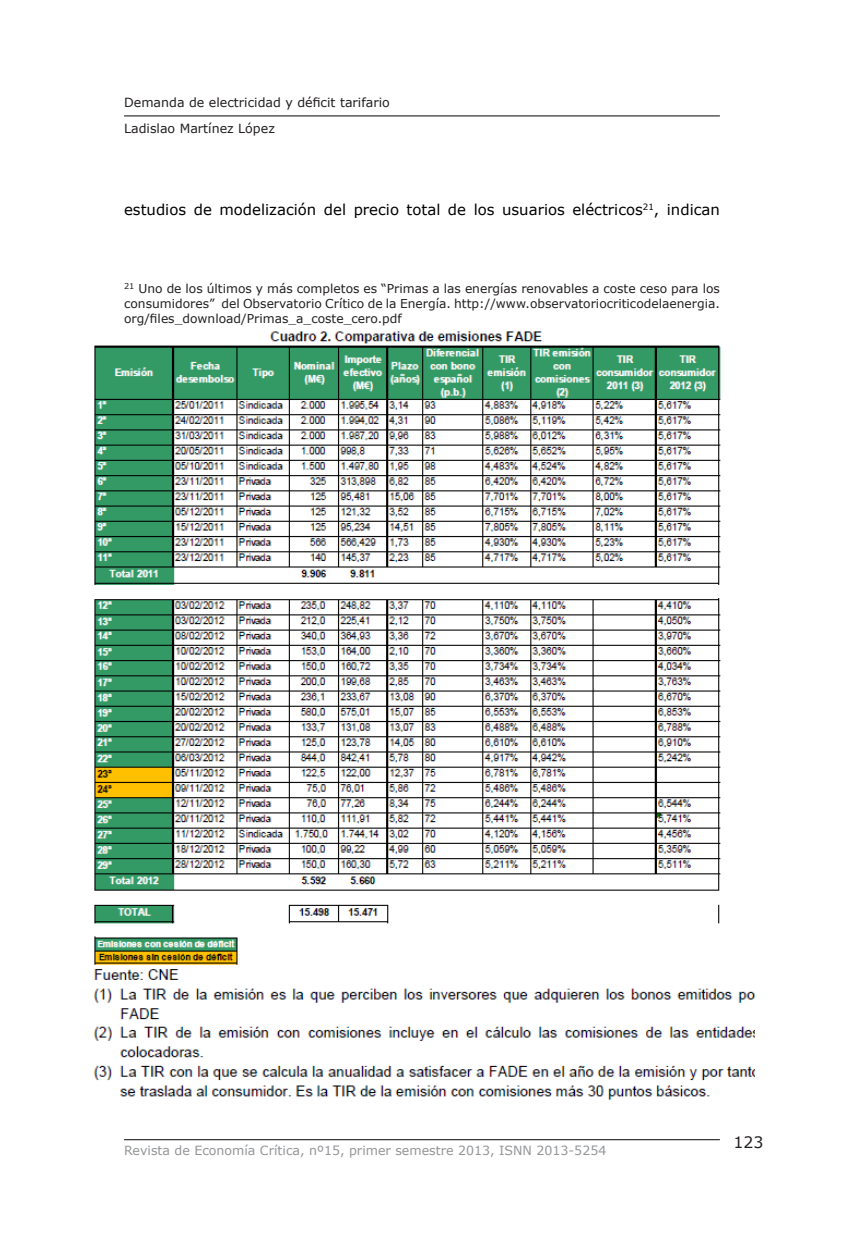
<style>
.page{position:relative;width:844px;height:1242px;background:#fff}
.page>*{position:absolute;margin:0;border:0;box-sizing:border-box;transform-origin:0 0}
.t1{font:15.75px "Verdana";color:#231f20}
.t2{font:14.88px "Verdana";color:#000}
.t3{font:12.6px "Verdana";color:#939598}
.t4{font:12.6px/26.2px "Verdana";color:#231f20}
.Footnotes{font:12.25px/14.7px "Verdana";color:#231f20;text-align:justify}
</style>
<div class="page">
<hr style="left:124px;top:1138px;width:595px;height:1px;background:#040503">
<hr style="left:124px;top:115px;width:595px;height:1px;background:#040503">
<img style="left:94px;top:331px;width:660px;height:769px">
<p class="t4" style="left:124px;top:89px;width:267px">Demanda de electricidad y déficit tarifario<br>Ladislao Martínez López</p>
<p class="t2" style="left:124px;top:200px;width:597px">estudios de modelización del precio total de los usuarios eléctricos<sup>21</sup>, indican</p>
<p class="Footnotes" style="left:124px;top:281px;width:597px"><sup>21</sup> Uno de los últimos y más completos es “Primas a las energías renovables a coste ceso para los consumidores” del Observatorio Crítico de la Energía. http://www.observatoriocriticodelaenergia. org/files_download/Primas_a_coste_cero.pdf</p>
<p class="t3" style="left:124px;top:1142px;width:483px">Revista de Economía Crítica, nº15, primer semestre 2013, ISNN 2013-5254</p>
<p class="t1" style="left:733px;top:1131px;width:32px">123</p>
</div>
